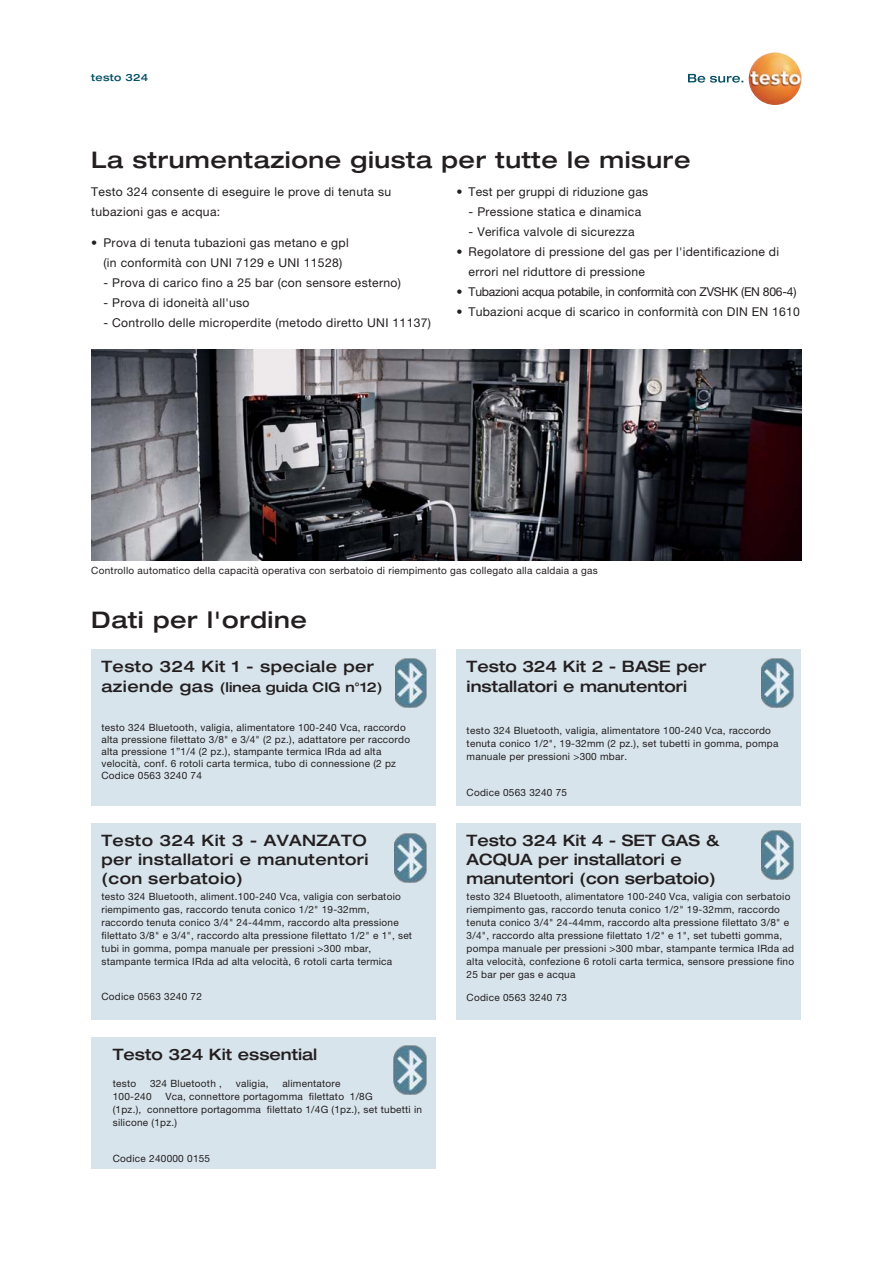
<style>
.page{position:relative;width:893px;height:1263px;background:#fff}
.page>*{position:absolute;margin:0;border:0;box-sizing:border-box;transform-origin:0 0}
.t1{font:500 expanded 22.95px "Helvetica Neue LTW1 G";letter-spacing:.025em;color:#231f20}
.t2{font:500 expanded 15.75px/18.9px "Helvetica Neue LTW1 G";color:#231f20}
.t3{font:500 expanded 15.75px/18.9px "Helvetica Neue LTW1 G";letter-spacing:.025em;color:#231f20}
.t4{font:500 expanded 13.5px "Helvetica Neue LTW1 G";color:#231f20}
.t5{font:12.15px/20.1px "Helvetica Neue LTW1 G";letter-spacing:.025em;color:#231f20}
.t6{font:12.15px "Helvetica Neue LTW1 G";letter-spacing:-.02em;color:#231f20}
.t7{font:10.05px/13px "Helvetica Neue LTW1 G";letter-spacing:.025em;color:#231f20}
.t8{font:500 expanded 10.05px "Helvetica Neue LTW1 G";letter-spacing:.025em;color:#054f64}
.s1{font-size:15.75px}
</style>
<div class="page">
<img style="left:91px;top:349px;width:710px;height:211px">
<div style="left:91px;top:823px;width:345px;height:197px;background:#d8e4eb"></div>
<div style="left:91px;top:649px;width:345px;height:156px;background:#d8e4eb"></div>
<div style="left:456px;top:823px;width:345px;height:197px;background:#d8e4eb"></div>
<div style="left:91px;top:1038px;width:345px;height:131px;background:#d8e4eb"></div>
<div style="left:456px;top:649px;width:345px;height:156px;background:#d8e4eb"></div>
<svg style="left:688px;top:74px;width:55px;height:9px"></svg>
<img style="left:749px;top:52px;width:52px;height:53px;border-radius:50%">
<img style="left:395px;top:658px;width:32px;height:50px">
<img style="left:761px;top:658px;width:33px;height:50px">
<img style="left:395px;top:833px;width:32px;height:50px">
<img style="left:761px;top:830px;width:33px;height:50px">
<img style="left:394px;top:1045px;width:33px;height:50px">
<p class="t8" style="left:91px;top:74px;width:58px">testo 324</p>
<h1 class="t1" style="left:91px;top:152px;width:601px">La strumentazione giusta per tutte le misure</h1>
<p class="t5" style="left:91px;top:182px;width:301px">Testo 324 consente di eseguire le prove di tenuta su tubazioni gas e acqua:</p>
<p class="t5" style="left:91px;top:233px;width:259px;text-align:center">• Prova di tenuta tubazioni gas metano e gpl (in conformità con UNI 7129 e UNI 11528)</p>
<p class="t5" style="left:103px;top:273px;width:299px">- Prova di carico fino a 25 bar (con sensore esterno)</p>
<p class="t5" style="left:103px;top:293px;width:148px">- Prova di idoneità all'uso</p>
<p class="t5" style="left:103px;top:313px;width:329px">- Controllo delle microperdite (metodo diretto UNI 11137)</p>
<p class="t5" style="left:456px;top:182px;width:193px">• Test per gruppi di riduzione gas</p>
<p class="t5" style="left:469px;top:203px;width:174px">- Pressione statica e dinamica</p>
<p class="t5" style="left:469px;top:223px;width:167px">- Verifica valvole di sicurezza</p>
<p class="t5" style="left:469px;top:243px;width:312px;text-indent:-12px">• Regolatore di pressione del gas per l'identificazione di errori nel riduttore di pressione</p>
<p class="t6" style="left:456px;top:287px;width:342px">• Tubazioni acqua potabile, in conformità con ZVSHK (EN 806-4)</p>
<p class="t5" style="left:456px;top:303px;width:345px">• Tubazioni acque di scarico in conformità con DIN EN 1610</p>
<p class="t7" style="left:91px;top:564px;width:508px">Controllo automatico della capacità operativa con serbatoio di riempimento gas collegato alla caldaia a gas</p>
<h1 class="t1" style="left:91px;top:612px;width:217px">Dati per l'ordine</h1>
<h2 class="t3" style="left:101px;top:658px;width:274px">Testo 324 Kit 1 - speciale per</h2>
<h3 class="t4" style="left:101px;top:682px;width:283px"><span class="s1">aziende gas</span> (linea guida CIG n°12)</h3>
<p class="t7" style="left:101px;top:722px;width:310px;line-height:12px">testo 324 Bluetooth, valigia, alimentatore 100-240 Vca, raccordo alta pressione filettato 3/8" e 3/4" (2 pz.), adattatore per raccordo alta pressione 1”1/4 (2 pz.), stampante termica IRda ad alta velocità, conf. 6 rotoli carta termica, tubo di connessione (2 pz Codice 0563 3240 74</p>
<h2 class="t3" style="left:101px;top:833px;width:269px">Testo 324 Kit 3 - AVANZATO per installatori e manutentori (con serbatoio)</h2>
<p class="t7" style="left:101px;top:891px;width:312px">testo 324 Bluetooth, aliment.100-240 Vca, valigia con serbatoio riempimento gas, raccordo tenuta conico 1/2" 19-32mm, raccordo tenuta conico 3/4" 24-44mm, raccordo alta pressione filettato 3/8" e 3/4", raccordo alta pressione filettato 1/2" e 1", set tubi in gomma, pompa manuale per pressioni &gt;300 mbar, stampante termica IRda ad alta velocità, 6 rotoli carta termica</p>
<p class="t7" style="left:101px;top:991px;width:102px">Codice 0563 3240 72</p>
<h2 class="t2" style="left:113px;top:1046px;width:206px">Testo 324 Kit essential</h2>
<p class="t7" style="left:113px;top:1078px;width:25px">testo</p>
<p class="t7" style="left:150px;top:1078px;width:73px">324 Bluetooth ,</p>
<p class="t7" style="left:236px;top:1078px;width:34px">valigia,</p>
<p class="t7" style="left:282px;top:1078px;width:60px">alimentatore</p>
<p class="t7" style="left:113px;top:1090px;width:40px">100-240</p>
<p class="t7" style="left:113px;top:1090px;width:311px;text-indent:53px">Vca, connettore portagomma filettato 1/8G<br>(1pz.), connettore portagomma filettato 1/4G (1pz.), set tubetti in silicone (1pz.)</p>
<p class="t7" style="left:113px;top:1153px;width:99px">Codice 240000 0155</p>
<h2 class="t2" style="left:467px;top:658px;width:241px;line-height:20.1px">Testo 324 Kit 2 - BASE per installatori e manutentori</h2>
<p class="t7" style="left:467px;top:724px;width:313px">testo 324 Bluetooth, valigia, alimentatore 100-240 Vca, raccordo tenuta conico 1/2", 19-32mm (2 pz.), set tubetti in gomma, pompa manuale per pressioni &gt;300 mbar.</p>
<p class="t7" style="left:467px;top:787px;width:102px">Codice 0563 3240 75</p>
<h2 class="t2" style="left:467px;top:833px;width:254px">Testo 324 Kit 4 - SET GAS &amp;<br>ACQUA per installatori e manutentori (con serbatoio)</h2>
<p class="t7" style="left:467px;top:891px;width:329px">testo 324 Bluetooth, alimentatore 100-240 Vca, valigia con serbatoio riempimento gas, raccordo tenuta conico 1/2" 19-32mm, raccordo tenuta conico 3/4" 24-44mm, raccordo alta pressione filettato 3/8" e 3/4", raccordo alta pressione filettato 1/2" e 1", set tubetti gomma, pompa manuale per pressioni &gt;300 mbar, stampante termica IRda ad alta velocità, confezione 6 rotoli carta termica, sensore pressione fino 25 bar per gas e acqua</p>
<p class="t7" style="left:467px;top:991px;width:102px">Codice 0563 3240 73</p>
</div>
